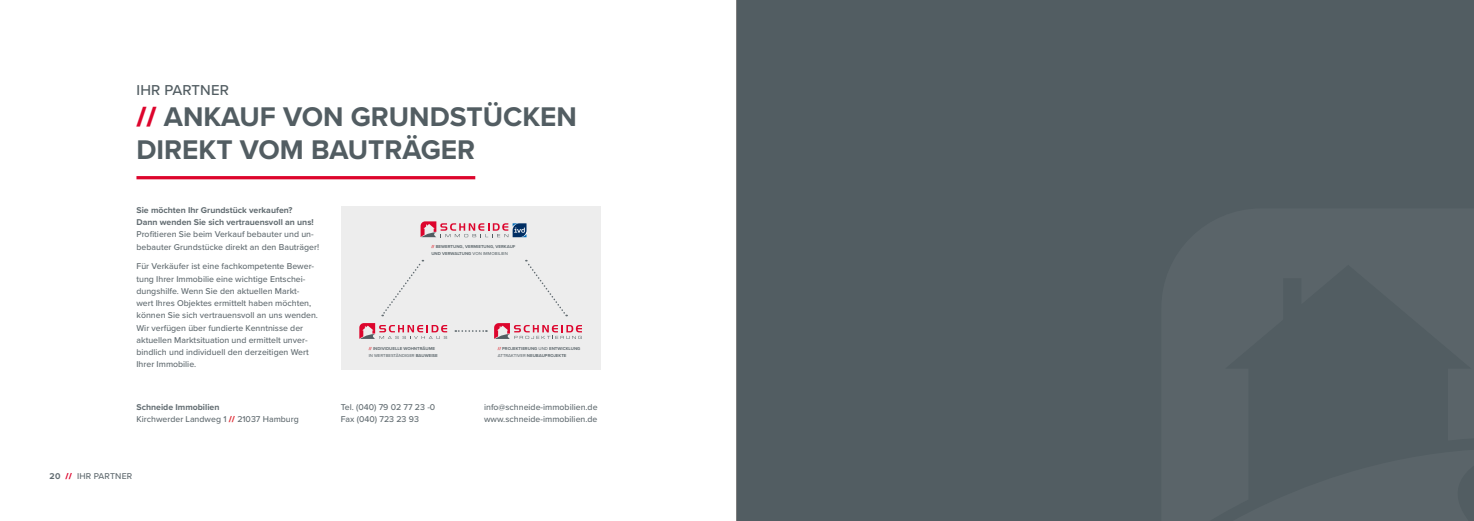
<style>
.page{position:relative;width:1474px;height:521px;background:#fff}
.page>*{position:absolute;margin:0;border:0;box-sizing:border-box;transform-origin:0 0}
.t1{font:700 28px/32.4px "Proxima Nova";color:#525d62}
.t2{font:500 14.88px "Proxima Nova";letter-spacing:.01em;color:#525d62}
.t3{font:500 8.75px/12.2px "Proxima Nova";color:#636d72}
.t4{font:700 8.75px/12.2px "Proxima Nova";color:#636d72}
.t5{font:500 8.75px "Proxima Nova";letter-spacing:.02em;color:#636d72}
.t6{font:700 4.38px/6.2px "Proxima Nova";color:#636d72}
.s1{font-weight:900;color:#dd052d}
.s2{font-weight:700}
.s3{font-weight:900;color:#e0333c}
.s4{font-weight:500}
</style>
<div class="page">
<div style="left:341px;top:206px;width:259px;height:164px;background:#ededed"></div>
<div style="left:737px;top:0;width:736px;height:521px;background:#525d62"></div>
<hr style="left:136px;top:176px;width:339px;height:3px;background:#dd052d">
<svg style="left:420px;top:221px;width:106px;height:16px"></svg>
<svg style="left:455px;top:330px;width:32px;height:2px"></svg>
<svg style="left:359px;top:323px;width:88px;height:16px"></svg>
<svg style="left:494px;top:323px;width:88px;height:16px"></svg>
<svg style="left:382px;top:260px;width:42px;height:56px"></svg>
<svg style="left:525px;top:260px;width:42px;height:56px"></svg>
<h2 class="t2" style="left:136px;top:79px;width:94px">IHR PARTNER</h2>
<h1 class="t1" style="left:136px;top:100px;width:442px"><span class="s1">//</span> ANKAUF VON GRUNDSTÜCKEN<br>DIREKT VOM BAUTRÄGER</h1>
<p class="t4" style="left:136px;top:204px;width:179px">Sie möchten Ihr Grundstück verkaufen?<br>Dann wenden Sie sich vertrauensvoll an uns!</p>
<p class="t3" style="left:136px;top:228px;width:184px">Profitieren Sie beim Verkauf bebauter und un&shy;bebauter Grundstücke direkt an den Bauträger!</p>
<p class="t3" style="left:136px;top:260px;width:183px">Für Verkäufer ist eine fachkompetente Bewer&shy;tung Ihrer Immobilie eine wichtige Entschei&shy;dungshilfe. Wenn Sie den aktuellen Markt&shy;wert Ihres Objektes ermittelt haben möchten, können Sie sich vertrauensvoll an uns wenden.<br>Wir verfügen über fundierte Kenntnisse der aktuellen Marktsituation und ermittelt unver&shy;bindlich und individuell den derzeitigen Wert Ihrer Immobilie.</p>
<p class="t3" style="left:136px;top:400px;width:164px"><span class="s2">Schneide Immobilien<br></span>Kirchwerder Landweg 1 <span class="s3">//</span> 21037 Hamburg</p>
<p class="t5" style="left:50px;top:469px;width:84px"><span class="s2">20</span> <span class="s1">//</span> IHR PARTNER</p>
<p class="t6" style="left:431px;top:244px;width:86px"><span class="s3">//</span> BEWERTUNG, VERMIETUNG, VERKAUF<br>UND VERWALTUNG <span class="s4">VON IMMOBILIEN</span></p>
<p class="t6" style="left:369px;top:346px;width:71px"><span class="s3">//</span> INDIVIDUELLE WOHNTRÄUME<br><span class="s4">IN WERTBESTÄNDIGER</span> BAUWEISE</p>
<p class="t6" style="left:498px;top:346px;width:84px"><span class="s3">//</span> PROJEKTIERUNG <span class="s4">UND</span> ENTWICKLUNG<br><span class="s4">ATTRAKTIVER</span> NEUBAUPROJEKTE</p>
<p class="t3" style="left:341px;top:400px;width:96px">Tel. (040) 79 02 77 23 -0<br>Fax (040) 723 23 93</p>
<p class="t3" style="left:484px;top:400px;width:115px">info@schneide-immobilien.de www.schneide-immobilien.de</p>
</div>
